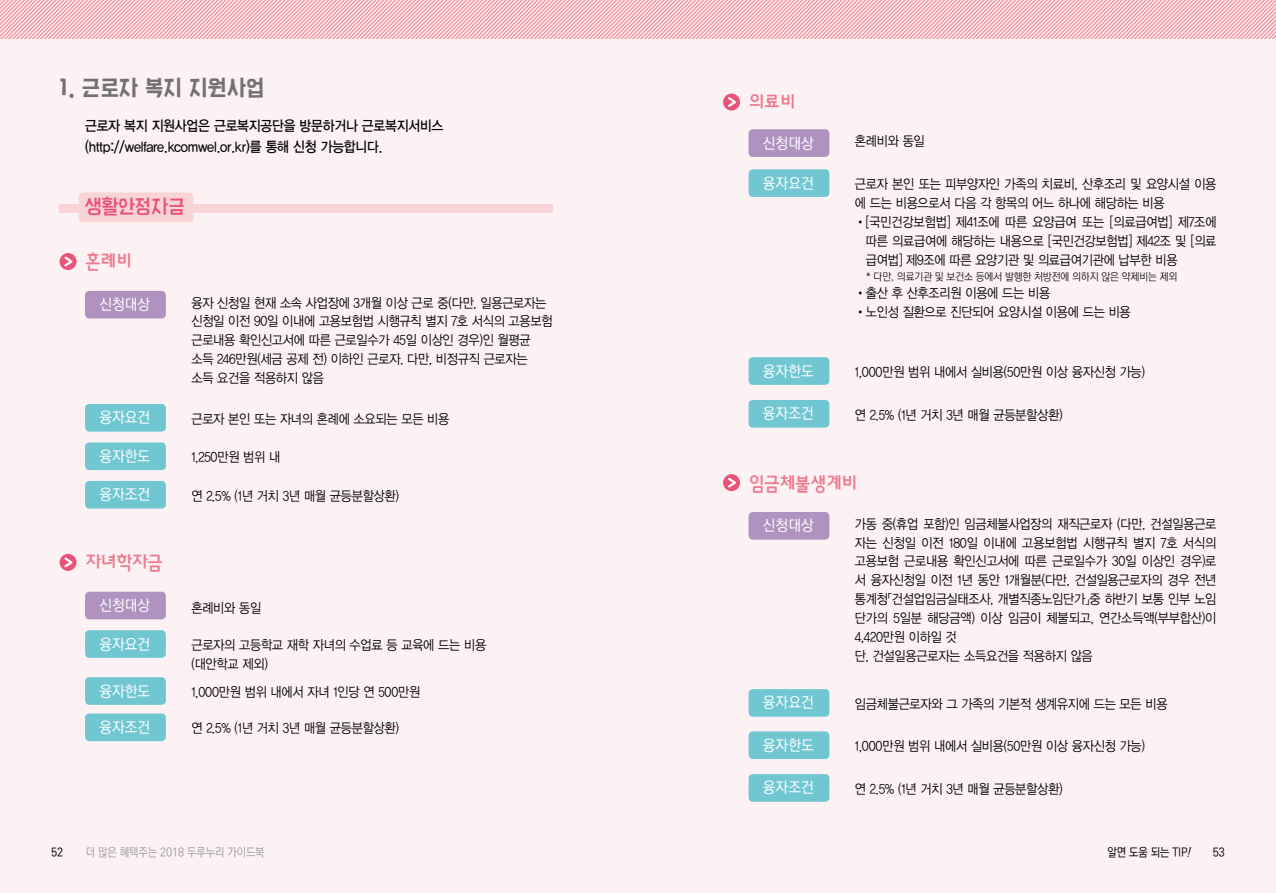
<style>
.page{position:relative;width:1276px;height:893px;background:#fff}
.page>*{position:absolute;margin:0;border:0;box-sizing:border-box;transform-origin:0 0}
.t1{font:21.75px "DX Pns Std B";color:#727171;scale:.87 1}
.t2{font:19.5px "DX Mgo R Std B";letter-spacing:-.03em;color:#ed7c90;scale:.95 1}
.t3{font:19.5px "DX Pns Std M";letter-spacing:-.02em;color:#e95377;scale:.87 1}
.t4{font:15px "Ko Pub Dotum PM";color:#fff}
.t5{font:14.25px/20.1px "YDVYGO13";letter-spacing:-.015em;color:#000;scale:.9 1}
.t6{font:13.5px/18.9px "YDVYGO12";letter-spacing:-.02em;color:#000;scale:.9 1}
.t7{font:12px "Ko Pub Dotum PM";letter-spacing:-.01em;color:#9fa0a0;scale:.9 1}
.t8{font:12px "Ko Pub Dotum PM";letter-spacing:-.01em;color:#000;scale:.9 1}
.t9{font:10.5px "Ko Pub Dotum PL";letter-spacing:-.01em;color:#000}
.s1{font-style:italic}
</style>
<div class="page">
<div style="left:638px;top:0;width:638px;height:893px;background:#fdf2f3"></div>
<div style="left:0;top:0;width:638px;height:893px;background:#fdf2f3"></div>
<svg style="left:0;top:0;width:1276px;height:38px"></svg>
<svg style="left:723px;top:94px;width:17px;height:17px"></svg>
<svg style="left:726px;top:95px;width:13px;height:14px"></svg>
<svg style="left:723px;top:474px;width:17px;height:17px"></svg>
<svg style="left:726px;top:476px;width:13px;height:14px"></svg>
<div style="left:748px;top:129px;width:81px;height:28px;background:#af92bf;border-radius:4px"></div>
<div style="left:748px;top:512px;width:81px;height:28px;background:#af92bf;border-radius:4px"></div>
<div style="left:748px;top:169px;width:81px;height:28px;background:#71c7d1;border-radius:4px"></div>
<div style="left:748px;top:689px;width:81px;height:28px;background:#71c7d1;border-radius:4px"></div>
<div style="left:748px;top:357px;width:81px;height:28px;background:#71c7d1;border-radius:4px"></div>
<div style="left:748px;top:731px;width:81px;height:28px;background:#71c7d1;border-radius:4px"></div>
<div style="left:748px;top:400px;width:81px;height:28px;background:#71c7d1;border-radius:4px"></div>
<div style="left:748px;top:774px;width:81px;height:28px;background:#71c7d1;border-radius:4px"></div>
<div style="left:60px;top:554px;width:17px;height:17px;background:#e95377;border-radius:50%"></div>
<svg style="left:62px;top:555px;width:14px;height:14px"></svg>
<div style="left:85px;top:592px;width:81px;height:27px;background:#af92bf;border-radius:4px"></div>
<div style="left:85px;top:630px;width:81px;height:28px;background:#71c7d1;border-radius:4px"></div>
<div style="left:85px;top:677px;width:81px;height:28px;background:#71c7d1;border-radius:4px"></div>
<div style="left:85px;top:713px;width:81px;height:28px;background:#71c7d1;border-radius:4px"></div>
<div style="left:60px;top:253px;width:17px;height:17px;background:#e95377;border-radius:50%"></div>
<svg style="left:62px;top:255px;width:14px;height:13px"></svg>
<div style="left:85px;top:291px;width:81px;height:27px;background:#af92bf;border-radius:4px"></div>
<div style="left:85px;top:404px;width:81px;height:28px;background:#71c7d1;border-radius:4px"></div>
<div style="left:85px;top:442px;width:81px;height:28px;background:#71c7d1;border-radius:4px"></div>
<div style="left:85px;top:481px;width:81px;height:28px;background:#71c7d1;border-radius:4px"></div>
<div style="left:60px;top:204px;width:493px;height:9px;background:#f9d4d7"></div>
<div style="left:79px;top:192px;width:114px;height:30px;background:#f9d4d7;border-radius:4px"></div>
<h1 class="t1" style="left:60px;top:76px;width:238px">1. 근로자 복지 지원사업</h1>
<p class="t5" style="left:85px;top:116px;width:400px">근로자 복지 지원사업은 근로복지공단을 방문하거나 근로복지서비스 (http://welfare.kcomwel.or.kr)를 통해 신청 가능합니다.</p>
<h2 class="t3" style="left:85px;top:196px;width:117px">생활안정자금</h2>
<h2 class="t2" style="left:85px;top:253px;width:51px">혼례비</h2>
<p class="t4" style="left:99px;top:297px;width:52px">신청대상</p>
<p class="t6" style="left:191px;top:293px;width:403px">융자 신청일 현재 소속 사업장에 3개월 이상 근로 중(다만, 일용근로자는 신청일 이전 90일 이내에 고용보험법 시행규칙 별지 7호 서식의 고용보험 근로내용 확인신고서에 따른 근로일수가 45일 이상인 경우)인 월평균 소득 246만원(세금 공제 전) 이하인 근로자. 다만, 비정규직 근로자는 소득 요건을 적용하지 않음</p>
<p class="t4" style="left:99px;top:410px;width:52px">융자요건</p>
<p class="t6" style="left:191px;top:409px;width:288px">근로자 본인 또는 자녀의 혼례에 소요되는 모든 비용</p>
<p class="t4" style="left:99px;top:449px;width:52px">융자한도</p>
<p class="t6" style="left:191px;top:448px;width:100px">1,250만원 범위 내</p>
<p class="t4" style="left:99px;top:487px;width:52px">융자조건</p>
<p class="t6" style="left:191px;top:486px;width:232px">연 2.5% (1년 거치 3년 매월 균등분할상환)</p>
<h2 class="t2" style="left:85px;top:554px;width:84px">자녀학자금</h2>
<p class="t4" style="left:99px;top:598px;width:52px">신청대상</p>
<p class="t6" style="left:191px;top:598px;width:79px">혼례비와 동일</p>
<p class="t4" style="left:99px;top:636px;width:52px">융자요건</p>
<p class="t6" style="left:191px;top:636px;width:329px">근로자의 고등학교 재학 자녀의 수업료 등 교육에 드는 비용 (대안학교 제외)</p>
<p class="t4" style="left:99px;top:683px;width:52px">융자한도</p>
<p class="t6" style="left:191px;top:683px;width:256px">1,000만원 범위 내에서 자녀 1인당 연 500만원</p>
<p class="t4" style="left:99px;top:720px;width:52px">융자조건</p>
<p class="t6" style="left:191px;top:719px;width:232px">연 2.5% (1년 거치 3년 매월 균등분할상환)</p>
<h2 class="t2" style="left:748px;top:93px;width:51px">의료비</h2>
<p class="t4" style="left:763px;top:136px;width:52px">신청대상</p>
<p class="t6" style="left:855px;top:131px;width:79px">혼례비와 동일</p>
<p class="t4" style="left:763px;top:176px;width:52px">융자요건</p>
<p class="t6" style="left:855px;top:175px;width:403px">근로자 본인 또는 피부양자인 가족의 치료비, 산후조리 및 요양시설 이용 에 드는 비용으로서 다음 각 항목의 어느 하나에 해당하는 비용</p>
<p class="t6" style="left:866px;top:213px;width:391px;text-align:justify;text-indent:-11px">•[국민건강보험법] 제41조에 따른 요양급여 또는 [의료급여법] 제7조에 따른 의료급여에 해당하는 내용으로 [국민건강보험법] 제42조 및 [의료 급여법] 제9조에 따른 요양기관 및 의료급여기관에 납부한 비용</p>
<p class="t9" style="left:866px;top:272px;width:313px">* 다만, 의료기관 및 보건소 등에서 발행한 처방전에 의하지 않은 약제비는 제외</p>
<p class="t6" style="left:855px;top:284px;width:218px">•출산 후 산후조리원 이용에 드는 비용</p>
<p class="t6" style="left:855px;top:303px;width:308px">•노인성 질환으로 진단되어 요양시설 이용에 드는 비용</p>
<p class="t4" style="left:763px;top:363px;width:52px">융자한도</p>
<p class="t6" style="left:855px;top:363px;width:324px">1,000만원 범위 내에서 실비용(50만원 이상 융자신청 가능)</p>
<p class="t4" style="left:763px;top:406px;width:52px">융자조건</p>
<p class="t6" style="left:855px;top:405px;width:232px">연 2.5% (1년 거치 3년 매월 균등분할상환)</p>
<h2 class="t2" style="left:748px;top:474px;width:116px">임금체불생계비</h2>
<p class="t4" style="left:763px;top:518px;width:52px">신청대상</p>
<p class="t6" style="left:855px;top:514px;width:403px">가동 중(휴업 포함)인 임금체불사업장의 재직근로자 (다만, 건설일용근로 자는 신청일 이전 180일 이내에 고용보험법 시행규칙 별지 7호 서식의 고용보험 근로내용 확인신고서에 따른 근로일수가 30일 이상인 경우)로 서 융자신청일 이전 1년 동안 1개월분(다만, 건설일용근로자의 경우 전년 통계청「건설업임금실태조사, 개별직종노임단가」중 하반기 보통 인부 노임 단가의 5일분 해당금액) 이상 임금이 체불되고, 연간소득액(부부합산)이 4,420만원 이하일 것<br>단, 건설일용근로자는 소득요건을 적용하지 않음</p>
<p class="t4" style="left:763px;top:695px;width:52px">융자요건</p>
<p class="t6" style="left:855px;top:694px;width:349px">임금체불근로자와 그 가족의 기본적 생계유지에 드는 모든 비용</p>
<p class="t4" style="left:763px;top:738px;width:52px">융자한도</p>
<p class="t6" style="left:855px;top:737px;width:324px">1,000만원 범위 내에서 실비용(50만원 이상 융자신청 가능)</p>
<p class="t4" style="left:763px;top:780px;width:52px">융자조건</p>
<p class="t6" style="left:855px;top:779px;width:232px">연 2.5% (1년 거치 3년 매월 균등분할상환)</p>
<p class="t8" style="left:51px;top:846px;width:15px">52</p>
<p class="t7" style="left:86px;top:846px;width:200px">더 많은 혜택주는 2018 두루누리 가이드북</p>
<p class="t8" style="left:1107px;top:846px;width:97px">알면 도움 되는 TIP<span class="s1">!</span></p>
<p class="t8" style="left:1213px;top:846px;width:15px">53</p>
</div>
